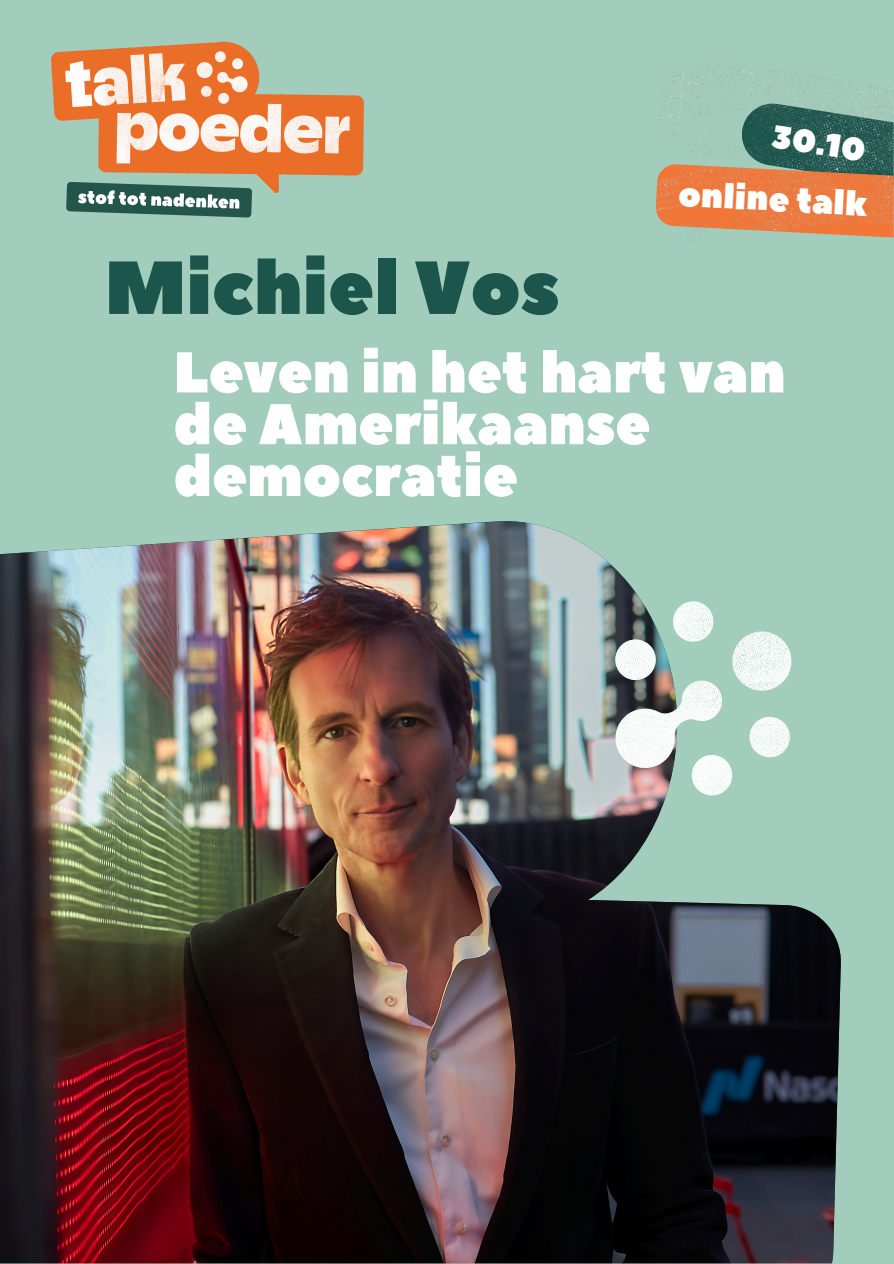
<style>
.page{position:relative;width:894px;height:1264px;background:#fff}
.page>*{position:absolute;margin:0;border:0;box-sizing:border-box;transform-origin:0 0}
.t1{font:74.85px "Peace Sans";color:#1b554b}
.t2{font:57.3px/51.8px "Peace Sans";color:#fff}
.t3{font:34.2px "Peace Sans";color:#fff}
.t4{font:32.25px "Peace Sans";color:#fff}
</style>
<div class="page">
<div style="left:0;top:0;width:893px;height:1263px;background:#a2cdbc"></div>
<img style="left:0;top:521px;width:504px;height:741px">
<img style="left:504px;top:521px;width:336px;height:742px">
<img style="left:614px;top:601px;width:177px;height:194px">
<img style="left:660px;top:63px;width:233px;height:41px">
<svg style="left:658px;top:104px;width:235px;height:60px"></svg>
<img style="left:656px;top:164px;width:237px;height:73px">
<img style="left:684px;top:218px;width:33px;height:23px">
<img style="left:51px;top:41px;width:313px;height:177px">
<p class="t4" style="left:775px;top:115px;width:96px;rotate:9deg">30.10</p>
<p class="t3" style="left:679px;top:171px;width:190px;rotate:3deg">online talk</p>
<h1 class="t1" style="left:105px;top:238px;width:456px">Michiel Vos</h1>
<h2 class="t2" style="left:174px;top:348px;width:613px">Leven in het hart van de Amerikaanse democratie</h2>
</div>
